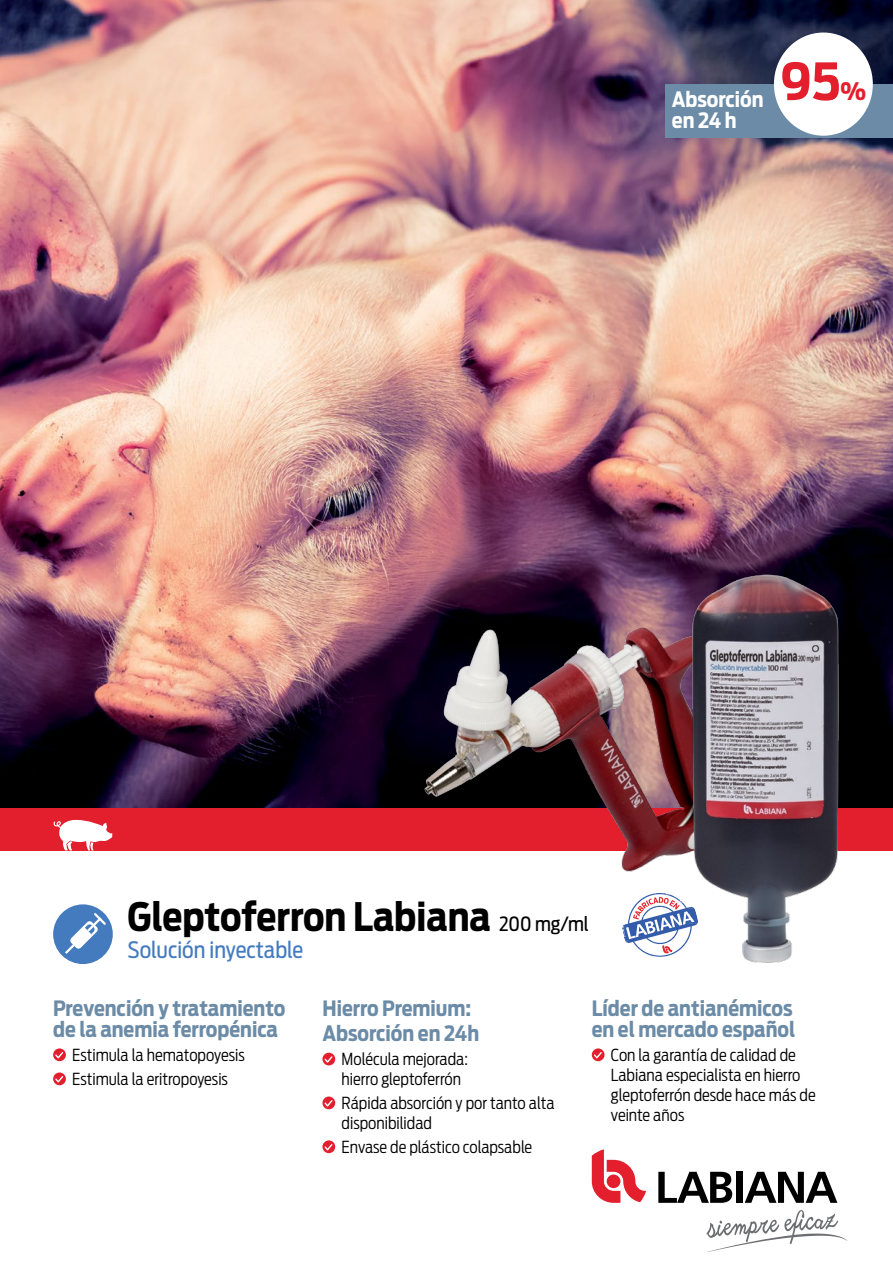
<style>
.page{position:relative;width:893px;height:1263px;background:#fff}
.page>*{position:absolute;margin:0;border:0;box-sizing:border-box;transform-origin:0 0}
.t1{font:700 51px "Antenna Cond";color:#e31f2d}
.t2{font:700 39px "Antenna Cond";color:#000}
.t3{font:22.5px "Antenna Cond";color:#447bbe}
.t4{font:700 21px/21px "Antenna Cond";color:#6b8ba7}
.t5{font:700 21px/21px "Antenna Cond";letter-spacing:-.005em;color:#fff}
.t6{font:300 16.5px/19.8px "Antenna Cond";color:#000}
.s1{font-size:24px}
.s2{font-weight:400;font-size:19.5px}
</style>
<div class="page">
<img style="left:0;top:0;width:893px;height:808px">
<div style="left:0;top:808px;width:893px;height:42px;background:#e31f2d"></div>
<div style="left:53px;top:904px;width:60px;height:60px;background:#447bbe;border-radius:50%"></div>
<svg style="left:65px;top:913px;width:41px;height:41px"></svg>
<svg style="left:53px;top:820px;width:59px;height:30px"></svg>
<svg style="left:53px;top:1048px;width:13px;height:13px"></svg>
<svg style="left:53px;top:1072px;width:13px;height:13px"></svg>
<svg style="left:322px;top:1053px;width:13px;height:12px"></svg>
<svg style="left:322px;top:1096px;width:13px;height:13px"></svg>
<svg style="left:322px;top:1140px;width:13px;height:13px"></svg>
<svg style="left:592px;top:1048px;width:12px;height:13px"></svg>
<div style="left:665px;top:84px;width:228px;height:53px;background:#6b8ba7"></div>
<div style="left:774px;top:33px;width:99px;height:103px;background:#fff;border-radius:50%"></div>
<svg style="left:658px;top:1172px;width:74px;height:31px"></svg>
<div style="left:736px;top:1172px;width:6px;height:31px;background:#000"></div>
<svg style="left:745px;top:1172px;width:92px;height:31px"></svg>
<svg style="left:592px;top:1149px;width:54px;height:54px"></svg>
<svg style="left:706px;top:1210px;width:141px;height:42px"></svg>
<img style="left:402px;top:561px;width:246px;height:311px">
<img style="left:648px;top:561px;width:236px;height:402px">
<svg style="left:622px;top:893px;width:76px;height:64px"></svg>
<p class="t5" style="left:672px;top:89px;width:93px">Absorción en 24 h</p>
<h1 class="t1" style="left:780px;top:51px;width:87px">95<span class="s1">%</span></h1>
<h2 class="t2" style="left:128px;top:894px;width:463px">Gleptoferron Labiana <span class="s2">200 mg/ml</span></h2>
<h3 class="t3" style="left:128px;top:937px;width:177px">Solución inyectable</h3>
<p class="t4" style="left:53px;top:998px;width:234px">Prevención y tratamiento de la anemia ferropénica</p>
<p class="t6" style="left:72px;top:1043px;width:174px;line-height:24px">Estimula la hematopoyesis<br>Estimula la eritropoyesis</p>
<p class="t4" style="left:592px;top:998px;width:205px">Líder de antianémicos en el mercado español</p>
<p class="t6" style="left:611px;top:1045px;width:206px">Con la garantía de calidad de<br>Labiana especialista en hierro gleptoferrón desde hace más de veinte años</p>
<p class="t4" style="left:322px;top:996px;width:158px;line-height:25.2px">Hierro Premium:<br>Absorción en 24h</p>
<p class="t6" style="left:342px;top:1049px;width:128px">Molécula mejorada: hierro gleptoferrón</p>
<p class="t6" style="left:342px;top:1093px;width:214px">Rápida absorción y por tanto alta disponibilidad</p>
<p class="t6" style="left:342px;top:1137px;width:192px">Envase de plástico colapsable</p>
</div>
